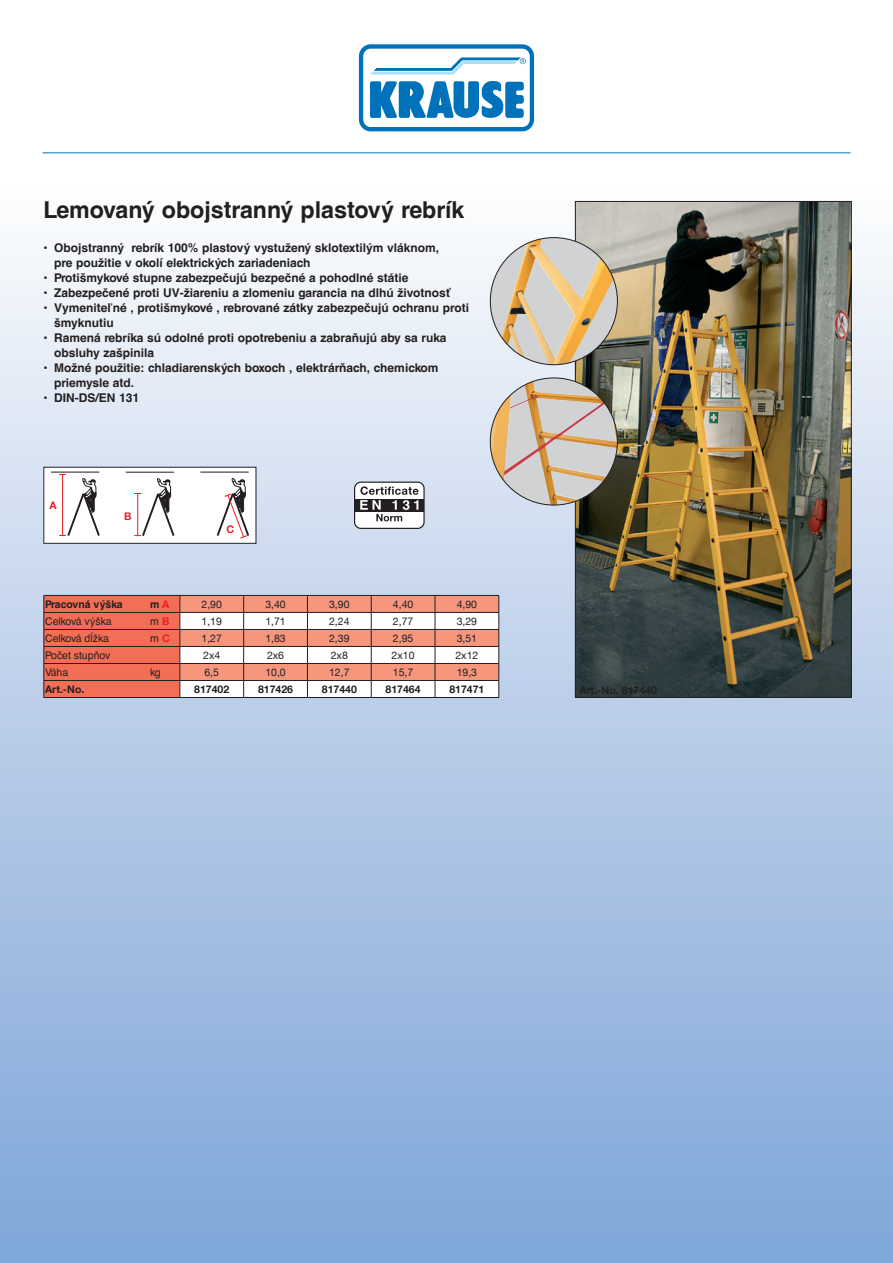
<style>
.page{position:relative;width:893px;height:1263px;background:#fff}
.page>*{position:absolute;margin:0;border:0;box-sizing:border-box;transform-origin:0 0}
.Helv-CE_-Produktname{font:700 23.25px "Helvetica CE";color:#231f20}
.Helv_-CE-Produktinfo{font:700 12px/15px "Helvetica CE";color:#231f20}
.t1{font:10.5px "Helvetica Neue LT";color:#231f20}
._04_Bild-Text-D{font:700 10.5px "Helvetica Neue LT";color:#231f20}
.t2{font:10.5px "Helvetica CE";color:#231f20}
.t3{font:700 10.5px "Helvetica CE";color:#231f20}
.t4{font:700 10.5px "Helvetica Neue LT";color:#ee1c28}
.s1{font-family:"Helvetica Neue LT";color:#ee1c28}
.s2{font-family:"Helvetica Neue LT";font-weight:700;color:#ee1c28}
</style>
<div class="page">
<div style="left:0;top:185px;width:893px;height:1078px;background:linear-gradient(to bottom,#f9f8fa,#7ca4d7)"></div>
<hr style="left:43px;top:153px;width:807px;height:1px;background:#0072bc">
<svg style="left:357px;top:43px;width:179px;height:90px"></svg>
<svg style="left:359px;top:44px;width:175px;height:87px"></svg>
<img style="left:577px;top:203px;width:272px;height:493px">
<img style="left:490px;top:381px;width:127px;height:124px">
<div style="left:490px;top:238px;width:127px;height:127px;background:#d1d2d4;border-radius:50%"></div>
<img style="left:501px;top:239px;width:112px;height:126px">
<div style="left:44px;top:467px;width:212px;height:76px;background:#fff"></div>
<svg style="left:134px;top:478px;width:41px;height:59px"></svg>
<hr style="left:126px;top:472px;width:48px;height:1px;background:#231f20">
<svg style="left:59px;top:474px;width:41px;height:62px"></svg>
<hr style="left:51px;top:472px;width:48px;height:1px;background:#231f20">
<hr style="left:200px;top:472px;width:49px;height:1px;background:#231f20">
<svg style="left:216px;top:478px;width:33px;height:61px"></svg>
<div style="left:44px;top:467px;width:212px;height:76px;border:1px solid #231f20"></div>
<div style="left:355px;top:482px;width:69px;height:46px;background:#fff;border-radius:6px"></div>
<div style="left:354px;top:482px;width:71px;height:47px;border:1px solid #231f20;border-radius:6px"></div>
<div style="left:355px;top:499px;width:69px;height:12px;background:#231f20"></div>
<svg style="left:360px;top:486px;width:59px;height:35px"></svg>
<svg style="left:44px;top:595px;width:456px;height:102px"></svg>
<hr style="left:44px;top:697px;width:136px;height:1px;background:#231f20">
<hr style="left:180px;top:697px;width:64px;height:1px;background:#231f20">
<hr style="left:244px;top:697px;width:63px;height:1px;background:#231f20">
<hr style="left:307px;top:697px;width:64px;height:1px;background:#231f20">
<hr style="left:371px;top:697px;width:64px;height:1px;background:#231f20">
<hr style="left:435px;top:697px;width:64px;height:1px;background:#231f20">
<p class="Helv-CE_-Produktname" style="left:44px;top:195px;width:422px">Lemovaný obojstranný plastový rebrík</p>
<p class="Helv_-CE-Produktinfo" style="left:44px;top:241px;width:397px">• Obojstranný rebrík 100% plastový vystužený sklotextilým vláknom,</p>
<p class="Helv_-CE-Produktinfo" style="left:54px;top:256px;width:258px">pre použitie v okolí elektrických zariadeniach</p>
<p class="Helv_-CE-Produktinfo" style="left:44px;top:271px;width:366px">• Protišmykové stupne zabezpečujú bezpečné a pohodlné státie</p>
<p class="Helv_-CE-Produktinfo" style="left:44px;top:286px;width:409px">• Zabezpečené proti UV-žiareniu a zlomeniu garancia na dlhú životnosť</p>
<p class="Helv_-CE-Produktinfo" style="left:54px;top:301px;width:416px;text-indent:-11px">• Vymeniteľné , protišmykové , rebrované zátky zabezpečujú ochranu proti šmyknutiu</p>
<p class="Helv_-CE-Produktinfo" style="left:54px;top:331px;width:394px;text-indent:-11px">• Ramená rebríka sú odolné proti opotrebeniu a zabraňujú aby sa ruka obsluhy zašpinila</p>
<p class="Helv_-CE-Produktinfo" style="left:44px;top:361px;width:397px">• Možné použitie: chladiarenských boxoch , elektrárňach, chemickom</p>
<p class="Helv_-CE-Produktinfo" style="left:54px;top:376px;width:81px">priemysle atd.</p>
<p class="Helv_-CE-Produktinfo" style="left:44px;top:391px;width:97px">• DIN-DS/EN 131</p>
<p class="t4" style="left:50px;top:499px;width:9px">A</p>
<p class="t4" style="left:124px;top:509px;width:9px">B</p>
<p class="t4" style="left:227px;top:523px;width:9px">C</p>
<p class="t3" style="left:45px;top:597px;width:79px">Pracovná výška</p>
<p class="t3" style="left:150px;top:597px;width:21px">m <span class="s1">A</span></p>
<p class="t1" style="left:202px;top:598px;width:22px">2,90</p>
<p class="t1" style="left:265px;top:598px;width:22px">3,40</p>
<p class="t1" style="left:329px;top:598px;width:22px">3,90</p>
<p class="t1" style="left:393px;top:598px;width:22px">4,40</p>
<p class="t1" style="left:457px;top:598px;width:22px">4,90</p>
<p class="t2" style="left:45px;top:615px;width:68px">Celková výška</p>
<p class="t2" style="left:150px;top:615px;width:21px">m <span class="s2">B</span></p>
<p class="t1" style="left:202px;top:615px;width:22px">1,19</p>
<p class="t1" style="left:265px;top:615px;width:22px">1,71</p>
<p class="t1" style="left:329px;top:615px;width:22px">2,24</p>
<p class="t1" style="left:393px;top:615px;width:22px">2,77</p>
<p class="t1" style="left:457px;top:615px;width:22px">3,29</p>
<p class="t2" style="left:45px;top:632px;width:65px">Celková dĺžka</p>
<p class="t2" style="left:150px;top:632px;width:21px">m <span class="s2">C</span></p>
<p class="t1" style="left:202px;top:632px;width:22px">1,27</p>
<p class="t1" style="left:265px;top:632px;width:22px">1,83</p>
<p class="t1" style="left:329px;top:632px;width:22px">2,39</p>
<p class="t1" style="left:393px;top:632px;width:22px">2,95</p>
<p class="t1" style="left:457px;top:632px;width:22px">3,51</p>
<p class="t2" style="left:45px;top:649px;width:67px">Počet stupňov</p>
<p class="t1" style="left:203px;top:649px;width:19px">2x4</p>
<p class="t1" style="left:267px;top:649px;width:19px">2x6</p>
<p class="t1" style="left:331px;top:649px;width:19px">2x8</p>
<p class="t1" style="left:392px;top:649px;width:24px">2x10</p>
<p class="t1" style="left:455px;top:649px;width:24px">2x12</p>
<p class="t2" style="left:45px;top:666px;width:25px">Váha</p>
<p class="t2" style="left:150px;top:666px;width:12px">kg</p>
<p class="t1" style="left:204px;top:666px;width:16px">6,5</p>
<p class="t1" style="left:265px;top:666px;width:22px">10,0</p>
<p class="t1" style="left:329px;top:666px;width:22px">12,7</p>
<p class="t1" style="left:393px;top:666px;width:22px">15,7</p>
<p class="t1" style="left:457px;top:666px;width:22px">19,3</p>
<p class="_04_Bild-Text-D" style="left:45px;top:682px;width:41px">Art.-No.</p>
<p class="_04_Bild-Text-D" style="left:194px;top:682px;width:37px">817402</p>
<p class="_04_Bild-Text-D" style="left:258px;top:682px;width:37px">817426</p>
<p class="_04_Bild-Text-D" style="left:322px;top:682px;width:37px">817440</p>
<p class="_04_Bild-Text-D" style="left:386px;top:682px;width:37px">817464</p>
<p class="_04_Bild-Text-D" style="left:449px;top:682px;width:37px">817471</p>
<p class="_04_Bild-Text-D" style="left:579px;top:683px;width:79px">Art.-No. 817440</p>
</div>
